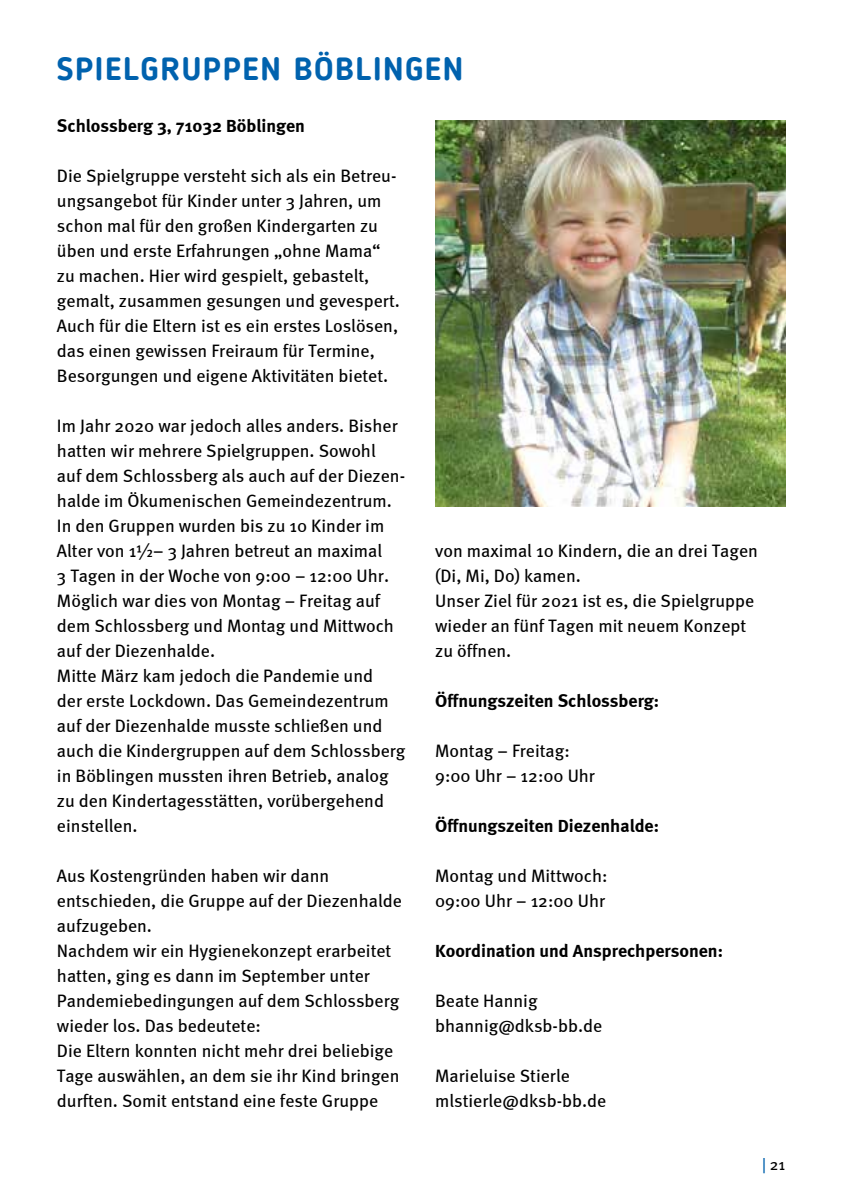
<style>
.page{position:relative;width:842px;height:1191px;background:#fff}
.page>*{position:absolute;margin:0;border:0;box-sizing:border-box;transform-origin:0 0}
.t1{font:700 32px "Blogger Sans";letter-spacing:.05em;color:#0062ae}
.t2{font:18px/25px "Meta";color:#000}
.t3{font:700 18px "Meta";color:#000}
.t4{font:16px "Meta";color:#000}
.s1{color:#0062ae}
</style>
<div class="page">
<img style="left:436px;top:121px;width:349px;height:386px">
<h1 class="t1" style="left:57px;top:53px;width:408px">SPIELGRUPPEN BÖBLINGEN</h1>
<p class="t3" style="left:57px;top:115px;width:250px">Schlossberg 3, 71032 Böblingen</p>
<p class="t2" style="left:57px;top:163px;width:344px">Die Spielgruppe versteht sich als ein Betreu&shy;ungsangebot für Kinder unter 3 Jahren, um schon mal für den großen Kindergarten zu üben und erste Erfahrungen „ohne Mama“ zu machen. Hier wird gespielt, gebastelt, gemalt, zusammen gesungen und gevespert.<br>Auch für die Eltern ist es ein erstes Loslösen, das einen gewissen Freiraum für Termine, Besorgungen und eigene Aktivitäten bietet.</p>
<p class="t2" style="left:57px;top:413px;width:350px">Im Jahr 2020 war jedoch alles anders. Bisher hatten wir mehrere Spielgruppen. Sowohl<br>auf dem Schlossberg als auch auf der Diezen&shy;halde im Ökumenischen Gemeindezentrum.<br>In den Gruppen wurden bis zu 10 Kinder im Alter von 1½– 3 Jahren betreut an maximal<br>3 Tagen in der Woche von 9:00 – 12:00 Uhr.<br>Möglich war dies von Montag – Freitag auf dem Schlossberg und Montag und Mittwoch auf der Diezenhalde.<br>Mitte März kam jedoch die Pandemie und<br>der erste Lockdown. Das Gemeindezentrum auf der Diezenhalde musste schließen und auch die Kindergruppen auf dem Schlossberg in Böblingen mussten ihren Betrieb, analog zu den Kindertagesstätten, vorübergehend einstellen.</p>
<p class="t2" style="left:57px;top:863px;width:346px">Aus Kostengründen haben wir dann entschieden, die Gruppe auf der Diezenhalde aufzugeben.<br>Nachdem wir ein Hygienekonzept erarbeitet hatten, ging es dann im September unter Pandemiebedingungen auf dem Schlossberg wieder los. Das bedeutete:<br>Die Eltern konnten nicht mehr drei beliebige Tage auswählen, an dem sie ihr Kind bringen durften. Somit entstand eine feste Gruppe</p>
<p class="t2" style="left:435px;top:538px;width:324px">von maximal 10 Kindern, die an drei Tagen (Di, Mi, Do) kamen.<br>Unser Ziel für 2021 ist es, die Spielgruppe wieder an fünf Tagen mit neuem Konzept zu öffnen.</p>
<p class="t3" style="left:435px;top:690px;width:225px">Öffnungszeiten Schlossberg:</p>
<p class="t2" style="left:435px;top:738px;width:161px">Montag – Freitag:<br>9:00 Uhr – 12:00 Uhr</p>
<p class="t3" style="left:435px;top:815px;width:225px">Öffnungszeiten Diezenhalde:</p>
<p class="t2" style="left:435px;top:863px;width:174px">Montag und Mittwoch:<br>09:00 Uhr – 12:00 Uhr</p>
<p class="t3" style="left:435px;top:940px;width:289px">Koordination und Ansprechpersonen:</p>
<p class="t2" style="left:435px;top:988px;width:169px">Beate Hannig bhannig@dksb-bb.de</p>
<p class="t2" style="left:435px;top:1063px;width:173px">Marieluise Stierle mlstierle@dksb-bb.de</p>
<p class="t4" style="left:762px;top:1154px;width:25px"><span class="s1">|</span> 21</p>
</div>
